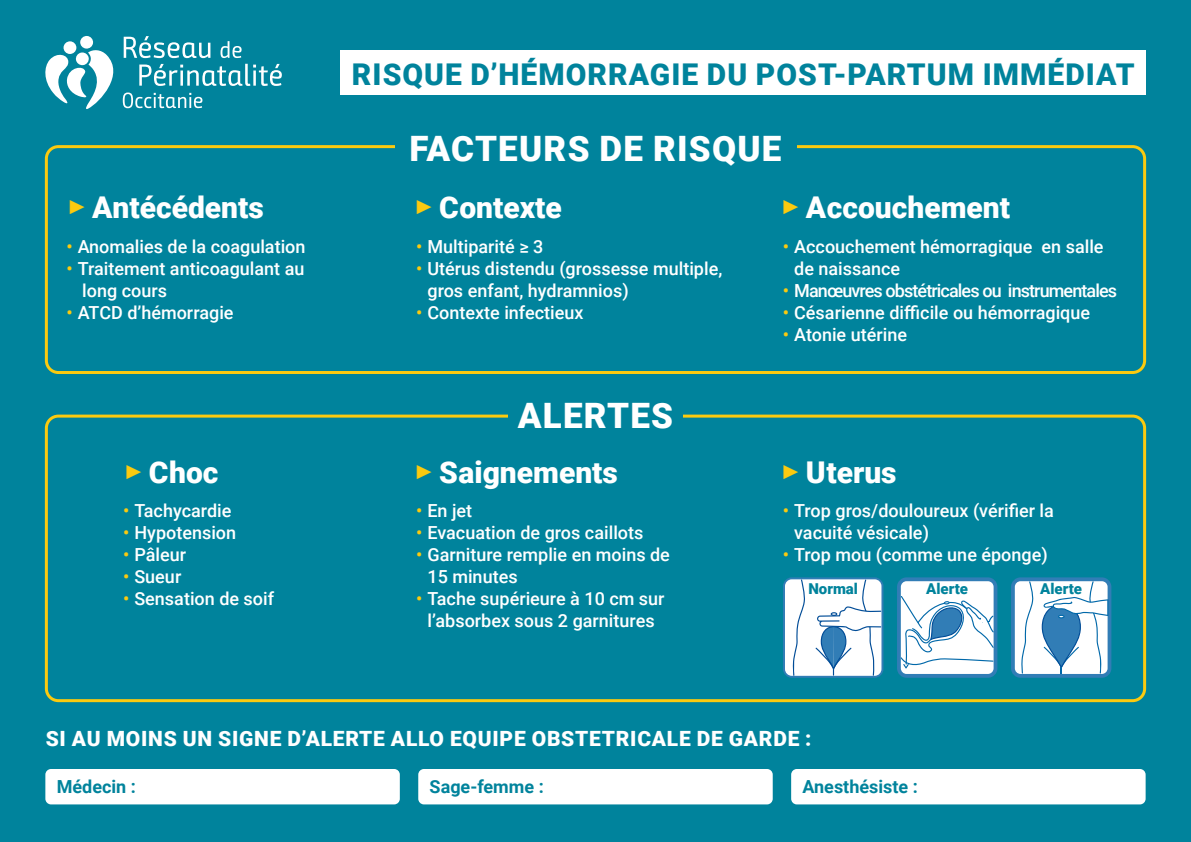
<style>
.page{position:relative;width:1191px;height:842px;background:#00839c}
.page>*{position:absolute;margin:0;border:0;box-sizing:border-box;transform-origin:0 0}
.t1{font:900 35px "Roboto";letter-spacing:.035em;color:#fff}
.t2{font:900 30px "Roboto";color:#fff}
.t3{font:900 30px "Roboto";letter-spacing:.035em;color:#00839c}
.t4{font:900 21px "Roboto";letter-spacing:.035em;color:#fff}
.t5{font:500 18px/22px "Roboto";color:#fff}
.t6{font:500 18px "Roboto";letter-spacing:-.05em;color:#fff}
.t7{font:700 18px "Roboto";color:#00839c}
.t8{font:900 15px "Roboto";color:#00839c}
.s1{color:#fbca0f}
</style>
<div class="page">
<svg style="left:45px;top:36px;width:237px;height:73px"></svg>
<div style="left:45px;top:145px;width:1101px;height:229px;border:3px solid #fbca0f;border-radius:12px"></div>
<div style="left:395px;top:135px;width:401px;height:26px;background:#00839c"></div>
<div style="left:340px;top:50px;width:805px;height:45px;background:#fff"></div>
<div style="left:45px;top:769px;width:355px;height:35px;background:#fff;border-radius:6px"></div>
<div style="left:418px;top:769px;width:354px;height:35px;background:#fff;border-radius:6px"></div>
<div style="left:791px;top:769px;width:354px;height:35px;background:#fff;border-radius:6px"></div>
<svg style="left:783px;top:577px;width:100px;height:101px;background:#d2e2ee"></svg>
<svg style="left:897px;top:577px;width:100px;height:101px;background:#c0d8e8"></svg>
<svg style="left:1011px;top:577px;width:100px;height:101px;background:#b4d0e4"></svg>
<div style="left:45px;top:415px;width:1101px;height:287px;border:3px solid #fbca0f;border-radius:12px"></div>
<div style="left:508px;top:402px;width:175px;height:26px;background:#00839c"></div>
<p class="t3" style="left:352px;top:53px;width:784px">RISQUE D’HÉMORRAGIE DU POST-PARTUM IMMÉDIAT</p>
<p class="t1" style="left:409px;top:124px;width:373px">FACTEURS DE RISQUE</p>
<p class="t2" style="left:69px;top:187px;width:196px"><sup>▶</sup> Antécédents</p>
<p class="t2" style="left:416px;top:187px;width:147px"><sup>▶</sup> Contexte</p>
<p class="t2" style="left:783px;top:187px;width:229px"><sup>▶</sup> Accouchement</p>
<p class="t5" style="left:66px;top:235px;width:241px"><span class="s1">•</span> Anomalies de la coagulation</p>
<p class="t5" style="left:82px;top:257px;width:224px;text-indent:-16px"><span class="s1">•</span> Traitement anticoagulant au long cours</p>
<p class="t5" style="left:66px;top:301px;width:169px"><span class="s1">•</span> ATCD d’hémorragie</p>
<p class="t5" style="left:416px;top:235px;width:129px"><span class="s1">•</span> Multiparité ≥ 3</p>
<p class="t5" style="left:427px;top:257px;width:296px;text-indent:-11px"><span class="s1">•</span> Utérus distendu (grossesse multiple, gros enfant, hydramnios)</p>
<p class="t5" style="left:416px;top:301px;width:169px"><span class="s1">•</span> Contexte infectieux</p>
<p class="t5" style="left:794px;top:235px;width:311px;text-indent:-11px"><span class="s1">•</span> Accouchement hémorragique en salle de naissance</p>
<p class="t6" style="left:783px;top:278px;width:336px"><span class="s1">•</span> Manœuvres obstétricales ou instrumentales</p>
<p class="t5" style="left:783px;top:301px;width:309px"><span class="s1">•</span> Césarienne difficile ou hémorragique</p>
<p class="t5" style="left:783px;top:323px;width:126px"><span class="s1">•</span> Atonie utérine</p>
<p class="t1" style="left:518px;top:391px;width:157px">ALERTES</p>
<p class="t2" style="left:126px;top:451px;width:94px"><sup>▶</sup> Choc</p>
<p class="t2" style="left:416px;top:451px;width:203px"><sup>▶</sup> Saignements</p>
<p class="t2" style="left:783px;top:451px;width:115px"><sup>▶</sup> Uterus</p>
<p class="t5" style="left:123px;top:499px;width:110px"><span class="s1">•</span> Tachycardie</p>
<p class="t5" style="left:123px;top:521px;width:115px"><span class="s1">•</span> Hypotension</p>
<p class="t5" style="left:123px;top:543px;width:65px"><span class="s1">•</span> Pâleur</p>
<p class="t5" style="left:123px;top:565px;width:60px"><span class="s1">•</span> Sueur</p>
<p class="t5" style="left:123px;top:587px;width:153px"><span class="s1">•</span> Sensation de soif</p>
<p class="t5" style="left:794px;top:499px;width:261px;text-indent:-11px"><span class="s1">•</span> Trop gros/douloureux (vérifier la vacuité vésicale)</p>
<p class="t5" style="left:783px;top:543px;width:266px"><span class="s1">•</span> Trop mou (comme une éponge)</p>
<p class="t5" style="left:416px;top:499px;width:58px"><span class="s1">•</span> En jet</p>
<p class="t5" style="left:416px;top:521px;width:229px"><span class="s1">•</span> Evacuation de gros caillots</p>
<p class="t5" style="left:427px;top:543px;width:244px;text-indent:-11px"><span class="s1">•</span> Garniture remplie en moins de<br>15 minutes</p>
<p class="t5" style="left:416px;top:587px;width:250px;text-align:center"><span class="s1">•</span> Tache supérieure à 10 cm sur l’absorbex sous 2 garnitures</p>
<p class="t8" style="left:808px;top:578px;width:51px">Normal</p>
<p class="t8" style="left:926px;top:578px;width:43px">Alerte</p>
<p class="t8" style="left:1040px;top:578px;width:43px">Alerte</p>
<p class="t4" style="left:46px;top:723px;width:767px">SI AU MOINS UN SIGNE D’ALERTE ALLO EQUIPE OBSTETRICALE DE GARDE :</p>
<p class="t7" style="left:57px;top:774px;width:81px">Médecin :</p>
<p class="t7" style="left:429px;top:774px;width:116px">Sage-femme :</p>
<p class="t7" style="left:802px;top:774px;width:117px">Anesthésiste :</p>
</div>
